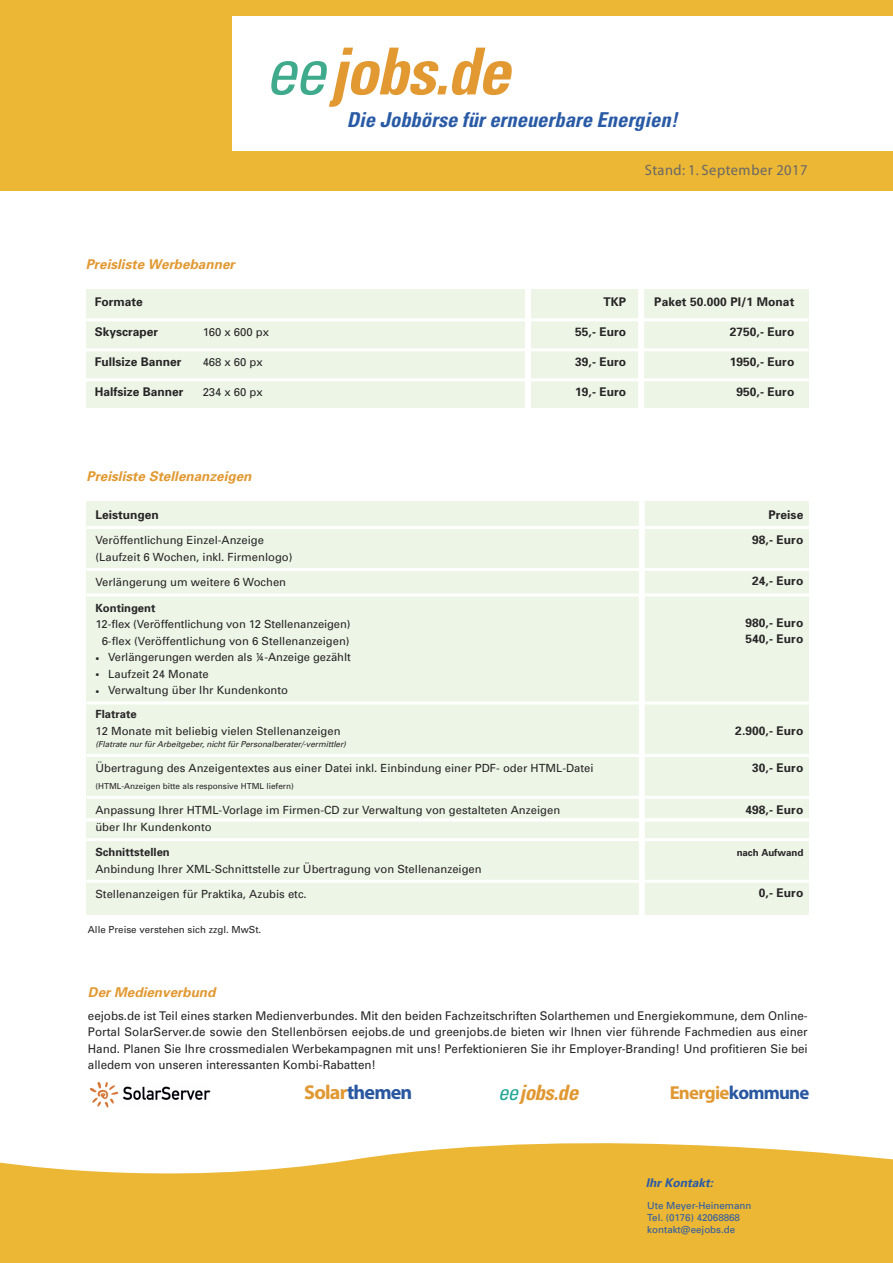
<style>
.page{position:relative;width:893px;height:1263px;background:#fff}
.page>*{position:absolute;margin:0;border:0;box-sizing:border-box;transform-origin:0 0}
.t1{font:italic 700 condensed 64.8px "Univers";letter-spacing:-.025em;color:#e29932}
.t2{font:italic 700 condensed 21.15px "Univers";letter-spacing:-.03em;color:#e19832}
.t3{font:italic 700 condensed 20.55px "Univers";color:#295aa6}
.t4{font:700 20.1px "Myriad Pro";letter-spacing:-.04em;color:#2957a0}
.t5{font:700 18.75px "Myriad Pro";letter-spacing:-.04em;color:#e19832}
.t6{font:15px "Myriad MM";letter-spacing:.015em;color:#686767}
.t7{font:italic 700 13.5px "Univers";color:#e29932}
.t8{font:12px/16.5px "Univers";letter-spacing:-.005em;color:#272526;text-align:justify}
.t9{font:700 12px/25.5px "Univers";letter-spacing:.005em;color:#272526;text-align:right}
.t10{font:italic 700 12px "Univers";color:#295aa6}
.t11{font:11.25px/16.5px "Univers";color:#272526}
.t12{font:700 11.25px "Univers";color:#272526}
.t13{font:9.75px/12px "Univers";color:#295aa6}
.t14{font:9.75px "Univers";color:#272526}
.t15{font:700 9.75px "Univers";letter-spacing:-.005em;color:#272526}
.t16{font:italic 8.25px "Univers";letter-spacing:-.01em;color:#272526}
.t17{font:8.25px "Univers";color:#272526}
.s1{font-weight:400;color:#3fab8c}
.s2{font-weight:700}
.s3{color:#e19832}
.s4{font-weight:400;color:#21a794}
.s5{color:#2957a0}
</style>
<div class="page">
<div style="left:86px;top:501px;width:723px;height:414px;background:#edf5e7"></div>
<hr style="left:86px;top:526px;width:723px;height:3px;background:#fff">
<hr style="left:86px;top:568px;width:723px;height:3px;background:#fff">
<hr style="left:86px;top:593px;width:723px;height:3px;background:#fff">
<hr style="left:86px;top:701px;width:723px;height:3px;background:#fff">
<hr style="left:86px;top:754px;width:723px;height:3px;background:#fff">
<hr style="left:86px;top:796px;width:723px;height:3px;background:#fff">
<hr style="left:86px;top:838px;width:723px;height:3px;background:#fff">
<hr style="left:86px;top:880px;width:723px;height:3px;background:#fff">
<div style="left:639px;top:501px;width:6px;height:417px;background:#fff"></div>
<div style="left:86px;top:289px;width:723px;height:119px;background:#edf5e7"></div>
<hr style="left:86px;top:318px;width:723px;height:3px;background:#fff">
<hr style="left:86px;top:348px;width:723px;height:3px;background:#fff">
<hr style="left:86px;top:378px;width:723px;height:3px;background:#fff">
<hr style="left:86px;top:818px;width:723px;height:3px;background:#fff">
<div style="left:638px;top:289px;width:6px;height:120px;background:#fff"></div>
<div style="left:525px;top:288px;width:6px;height:120px;background:#fff"></div>
<div style="left:0;top:0;width:893px;height:16px;background:#ebb734"></div>
<div style="left:0;top:152px;width:893px;height:39px;background:#ebb734"></div>
<div style="left:0;top:0;width:232px;height:162px;background:#ebb734"></div>
<svg style="left:0;top:1143px;width:893px;height:120px;background:#edbf4b"></svg>
<img style="left:90px;top:1082px;width:120px;height:25px">
<h1 class="t1" style="left:265px;top:48px;width:247px"><span class="s1">ee</span>jobs.de</h1>
<h3 class="t3" style="left:347px;top:112px;width:332px">Die Jobbörse für erneuerbare Energien!</h3>
<h3 class="t6" style="left:645px;top:165px;width:164px">Stand: 1. September 2017</h3>
<p class="t7" style="left:86px;top:259px;width:151px">Preisliste Werbebanner</p>
<p class="t9" style="left:95px;top:290px;width:50px">Formate</p>
<p class="t9" style="left:95px;top:320px;width:65px">Skyscraper</p>
<p class="t11" style="left:203px;top:325px;width:68px">160 x 600 px</p>
<p class="t9" style="left:95px;top:350px;width:88px">Fullsize Banner</p>
<p class="t11" style="left:203px;top:355px;width:62px">468 x 60 px</p>
<p class="t9" style="left:95px;top:380px;width:90px">Halfsize Banner</p>
<p class="t11" style="left:203px;top:385px;width:62px">234 x 60 px</p>
<p class="t7" style="left:86px;top:471px;width:167px">Preisliste Stellenanzeigen</p>
<p class="t9" style="left:603px;top:290px;width:24px">TKP</p>
<p class="t9" style="left:575px;top:320px;width:53px">55,- Euro</p>
<p class="t9" style="left:575px;top:350px;width:53px">39,- Euro</p>
<p class="t9" style="left:575px;top:380px;width:53px">19,- Euro</p>
<p class="t9" style="left:95px;top:503px;width:65px">Leistungen</p>
<p class="t11" style="left:95px;top:533px;width:199px">Veröffentlichung Einzel-Anzeige (Laufzeit 6 Wochen, inkl. Firmenlogo)</p>
<p class="t11" style="left:95px;top:575px;width:192px">Verlängerung um weitere 6 Wochen</p>
<p class="t12" style="left:95px;top:603px;width:62px">Kontingent</p>
<p class="t11" style="left:95px;top:617px;width:257px;text-align:center">12-flex (Veröffentlichung von 12 Stellenanzeigen)<br>6-flex (Veröffentlichung von 6 Stellenanzeigen)</p>
<p class="t11" style="left:95px;top:650px;width:257px"><span class="s2">•</span> Verlängerungen werden als ¼-Anzeige gezählt</p>
<p class="t11" style="left:95px;top:666px;width:115px"><span class="s2">•</span> Laufzeit 24 Monate</p>
<p class="t11" style="left:95px;top:679px;width:194px;line-height:24px"><span class="s2">•</span> Verwaltung über Ihr Kundenkonto<br><span class="s2">Flatrate</span></p>
<p class="t11" style="left:95px;top:723px;width:247px">12 Monate mit beliebig vielen Stellenanzeigen</p>
<p class="t16" style="left:95px;top:741px;width:252px">(Flatrate nur für Arbeitgeber, nicht für Personalberater/-vermittler)</p>
<p class="t11" style="left:95px;top:761px;width:500px">Übertragung des Anzeigentextes aus einer Datei inkl. Einbindung einer PDF- oder HTML-Datei</p>
<p class="t17" style="left:95px;top:783px;width:200px">(HTML-Anzeigen bitte als responsive HTML liefern)</p>
<p class="t11" style="left:95px;top:803px;width:466px">Anpassung Ihrer HTML-Vorlage im Firmen-CD zur Verwaltung von gestalteten Anzeigen über Ihr Kundenkonto</p>
<p class="t12" style="left:95px;top:848px;width:76px">Schnittstellen</p>
<p class="t11" style="left:95px;top:861px;width:388px">Anbindung Ihrer XML-Schnittstelle zur Übertragung von Stellenanzeigen</p>
<p class="t11" style="left:95px;top:887px;width:213px">Stellenanzeigen für Praktika, Azubis etc.</p>
<p class="t14" style="left:88px;top:926px;width:175px">Alle Preise verstehen sich zzgl. MwSt.</p>
<p class="t9" style="left:654px;top:290px;width:142px">Paket 50.000 PI/1 Monat</p>
<p class="t9" style="left:730px;top:320px;width:66px">2750,- Euro</p>
<p class="t9" style="left:730px;top:350px;width:66px">1950,- Euro</p>
<p class="t9" style="left:736px;top:380px;width:59px">950,- Euro</p>
<p class="t9" style="left:752px;top:503px;width:53px">Preise<br>98,- Euro</p>
<p class="t9" style="left:752px;top:569px;width:53px">24,- Euro</p>
<p class="t9" style="left:745px;top:615px;width:59px;line-height:16.5px;text-align:left">980,- Euro<br>540,- Euro</p>
<p class="t9" style="left:735px;top:719px;width:70px">2.900,- Euro</p>
<p class="t9" style="left:752px;top:756px;width:53px">30,- Euro</p>
<p class="t9" style="left:745px;top:798px;width:59px">498,- Euro</p>
<p class="t15" style="left:737px;top:849px;width:68px">nach Aufwand</p>
<p class="t9" style="left:759px;top:881px;width:46px">0,- Euro</p>
<p class="t7" style="left:88px;top:987px;width:129px">Der Medienverbund</p>
<p class="t8" style="left:88px;top:1008px;width:721px">eejobs.de ist Teil eines starken Medienverbundes. Mit den beiden Fachzeitschriften Solarthemen und Energiekommune, dem Online-Portal SolarServer.de sowie den Stellenbörsen eejobs.de und greenjobs.de bieten wir Ihnen vier führende Fachmedien aus einer Hand. Planen Sie Ihre crossmedialen Werbekampagnen mit uns! Perfektionieren Sie ihr Employer-Branding! Und profitieren Sie bei alledem von unseren interessanten Kombi-Rabatten!</p>
<h3 class="t4" style="left:304px;top:1085px;width:110px"><span class="s3">Solar</span>themen</h3>
<h2 class="t2" style="left:498px;top:1084px;width:81px"><span class="s4">ee</span>jobs.de</h2>
<h3 class="t5" style="left:670px;top:1086px;width:141px">Energie<span class="s5">kommune</span></h3>
<p class="t10" style="left:646px;top:1178px;width:69px">Ihr Kontakt:</p>
<p class="t13" style="left:647px;top:1200px;width:106px">Ute Meyer-Heinemann<br>Tel. (0176) 42068868 kontakt@eejobs.de</p>
</div>
